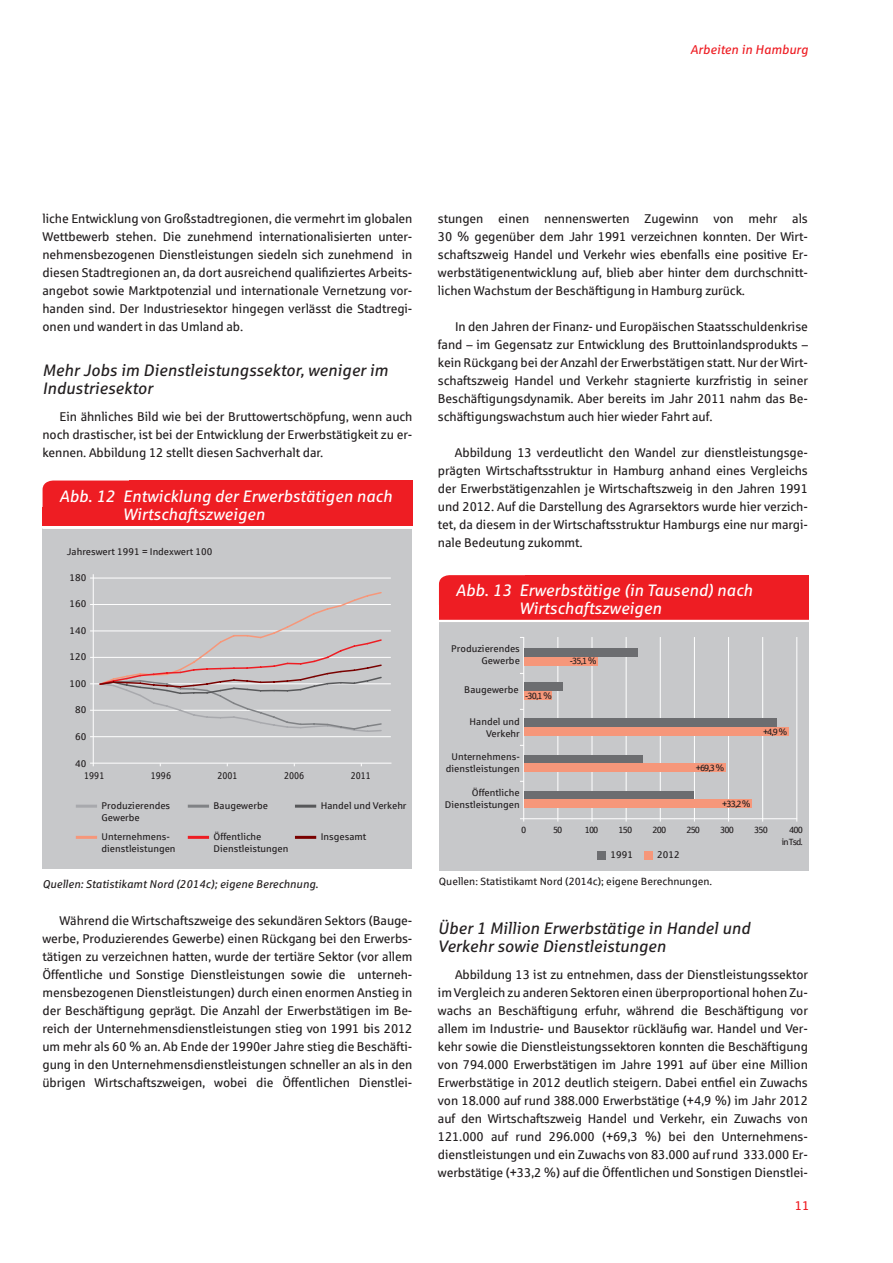
<style>
.page{position:relative;width:893px;height:1263px;background:#fff}
.page>*{position:absolute;margin:0;border:0;box-sizing:border-box;transform-origin:0 0}
.t1{font:italic 16.5px/18px "Sparkasse Rg";color:#231f20}
.t2{font:italic 16.5px/18px "Sparkasse Rg";color:#fff}
.t3{font:12.75px/18px "Sparkasse Rg";letter-spacing:-.01em;color:#231f20;text-align:justify}
.t4{font:italic 12.75px "Sparkasse Rg";color:#ee1d23}
.t5{font:12.75px "Sparkasse Rg";color:#ee1d23}
.t6{font:italic 11.25px "Sparkasse Rg";color:#231f20}
.t7{font:10.5px "Sparkasse Rg";color:#231f20}
.t8{font:9.75px/12px "Sparkasse Rg";color:#231f20;text-align:right}
.t9{font:9.75px "Sparkasse Rg";color:#231f20;scale:.9 1}
.t10{font:9px "Sparkasse Rg";letter-spacing:-.1em;color:#231f20}
</style>
<div class="page">
<div style="left:439px;top:622px;width:370px;height:249px;background:#c7c8ca"></div>
<hr style="left:524px;top:818px;width:273px;height:1px;background:#fff">
<hr style="left:523px;top:637px;width:1px;height:184px;background:#fff">
<hr style="left:557px;top:637px;width:1px;height:184px;background:#fff">
<hr style="left:592px;top:637px;width:1px;height:184px;background:#fff">
<hr style="left:694px;top:637px;width:1px;height:184px;background:#fff">
<hr style="left:762px;top:637px;width:1px;height:184px;background:#fff">
<hr style="left:796px;top:637px;width:1px;height:184px;background:#fff">
<div style="left:524px;top:682px;width:39px;height:9px;background:#6c6d70"></div>
<div style="left:524px;top:691px;width:28px;height:8px;background:#f6977a"></div>
<div style="left:524px;top:657px;width:73px;height:8px;background:#f6977a"></div>
<div style="left:597px;top:851px;width:9px;height:9px;background:#6c6d70"></div>
<div style="left:644px;top:851px;width:9px;height:9px;background:#f6977a"></div>
<div style="left:439px;top:575px;width:86px;height:26px;background:#ee1d23"></div>
<div style="left:525px;top:575px;width:284px;height:45px;background:#ee1d23"></div>
<div style="left:439px;top:601px;width:179px;height:19px;background:#ee1d23"></div>
<hr style="left:626px;top:637px;width:1px;height:184px;background:#fff">
<hr style="left:660px;top:637px;width:1px;height:184px;background:#fff">
<div style="left:524px;top:755px;width:119px;height:8px;background:#6c6d70"></div>
<div style="left:524px;top:763px;width:202px;height:9px;background:#f6977a"></div>
<hr style="left:728px;top:637px;width:1px;height:184px;background:#fff">
<div style="left:524px;top:648px;width:113px;height:9px;background:#6c6d70"></div>
<div style="left:524px;top:791px;width:170px;height:8px;background:#6c6d70"></div>
<div style="left:524px;top:719px;width:252px;height:8px;background:#6c6d70"></div>
<div style="left:524px;top:727px;width:265px;height:9px;background:#f6977a"></div>
<div style="left:524px;top:799px;width:227px;height:9px;background:#f6977a"></div>
<div style="left:42px;top:529px;width:370px;height:340px;background:#c7c8ca"></div>
<hr style="left:93px;top:574px;width:1px;height:192px;background:#fff">
<hr style="left:90px;top:657px;width:301px;height:1px;background:#fff">
<hr style="left:90px;top:604px;width:301px;height:1px;background:#fff">
<hr style="left:90px;top:630px;width:301px;height:1px;background:#fff">
<hr style="left:90px;top:683px;width:301px;height:1px;background:#fff">
<hr style="left:90px;top:710px;width:301px;height:1px;background:#fff">
<hr style="left:90px;top:736px;width:301px;height:1px;background:#fff">
<hr style="left:90px;top:578px;width:301px;height:1px;background:#fff">
<hr style="left:90px;top:763px;width:301px;height:1px;background:#fff">
<hr style="left:76px;top:805px;width:21px;height:3px;background:#a8a9ad">
<hr style="left:76px;top:836px;width:21px;height:3px;background:#f6977a">
<hr style="left:188px;top:805px;width:21px;height:3px;background:#808285">
<hr style="left:188px;top:836px;width:21px;height:3px;background:#ee1d23">
<hr style="left:295px;top:805px;width:21px;height:3px;background:#57585a">
<hr style="left:295px;top:836px;width:21px;height:3px;background:#790100">
<svg style="left:98px;top:592px;width:285px;height:140px"></svg>
<div style="left:43px;top:480px;width:86px;height:27px;background:#ee1d23"></div>
<div style="left:129px;top:480px;width:284px;height:46px;background:#ee1d23"></div>
<div style="left:43px;top:507px;width:179px;height:19px;background:#ee1d23"></div>
<p class="t4" style="left:691px;top:41px;width:119px">Arbeiten in Hamburg</p>
<p class="t3" style="left:43px;top:210px;width:371px">liche Entwicklung von Großstadtregionen, die vermehrt im globalen Wettbewerb stehen. Die zunehmend internationalisierten unter&shy;nehmensbezogenen Dienstleistungen siedeln sich zunehmend in diesen Stadtregionen an, da dort ausreichend qualifiziertes Arbeits&shy;angebot sowie Marktpotenzial und internationale Vernetzung vor&shy;handen sind. Der Industriesektor hingegen verlässt die Stadtregi&shy;onen und wandert in das Umland ab.</p>
<p class="t1" style="left:43px;top:361px;width:347px">Mehr Jobs im Dienstleistungssektor, weniger im<br>Industriesektor</p>
<p class="t3" style="left:43px;top:408px;width:371px;text-indent:17px">Ein ähnliches Bild wie bei der Bruttowertschöpfung, wenn auch noch drastischer, ist bei der Entwicklung der Erwerbstätigkeit zu er&shy;kennen. Abbildung 12 stellt diesen Sachverhalt dar.</p>
<p class="t2" style="left:123px;top:486px;width:271px;text-indent:-63px">Abb. 12 Entwicklung der Erwerbstätigen nach<br>Wirtschaftszweigen</p>
<p class="t8" style="left:67px;top:545px;width:147px">Jahreswert 1991 = Indexwert 100</p>
<p class="t8" style="left:69px;top:571px;width:18px">180</p>
<p class="t8" style="left:69px;top:598px;width:18px">160</p>
<p class="t8" style="left:69px;top:624px;width:18px">140</p>
<p class="t8" style="left:69px;top:651px;width:18px">120</p>
<p class="t8" style="left:69px;top:677px;width:18px">100</p>
<p class="t8" style="left:75px;top:704px;width:13px">80</p>
<p class="t8" style="left:75px;top:730px;width:13px">60</p>
<p class="t8" style="left:75px;top:757px;width:13px">40</p>
<p class="t9" style="left:84px;top:770px;width:24px">1991</p>
<p class="t9" style="left:151px;top:770px;width:24px">1996</p>
<p class="t9" style="left:217px;top:770px;width:24px">2001</p>
<p class="t9" style="left:284px;top:770px;width:24px">2006</p>
<p class="t9" style="left:351px;top:770px;width:24px">2011</p>
<p class="t8" style="left:102px;top:799px;width:70px;text-align:left">Produzierendes<br>Gewerbe</p>
<p class="t8" style="left:102px;top:831px;width:76px;text-align:left">Unternehmens&shy;dienstleistungen</p>
<p class="t8" style="left:214px;top:799px;width:56px">Baugewerbe</p>
<p class="t8" style="left:214px;top:831px;width:76px;text-align:left">Öffentliche<br>Dienstleistungen</p>
<p class="t8" style="left:321px;top:799px;width:87px">Handel und Verkehr</p>
<p class="t8" style="left:321px;top:831px;width:47px">Insgesamt</p>
<p class="t6" style="left:42px;top:877px;width:277px">Quellen: Statistikamt Nord (2014c); eigene Berechnung.</p>
<p class="t3" style="left:43px;top:912px;width:371px;text-indent:17px">Während die Wirtschaftszweige des sekundären Sektors (Bauge&shy;werbe, Produzierendes Gewerbe) einen Rückgang bei den Erwerbs&shy;tätigen zu verzeichnen hatten, wurde der tertiäre Sektor (vor allem Öffentliche und Sonstige Dienstleistungen sowie die unterneh&shy;mensbezogenen Dienstleistungen) durch einen enormen Anstieg in der Beschäftigung geprägt. Die Anzahl der Erwerbstätigen im Be&shy;reich der Unternehmensdienstleistungen stieg von 1991 bis 2012 um mehr als 60 % an. Ab Ende der 1990er Jahre stieg die Beschäfti&shy;gung in den Unternehmensdienstleistungen schneller an als in den übrigen Wirtschaftszweigen, wobei die Öffentlichen Dienstlei-</p>
<p class="t3" style="left:438px;top:210px;width:371px">stungen einen nennenswerten Zugewinn von mehr als 30 % gegenüber dem Jahr 1991 verzeichnen konnten. Der Wirt&shy;schaftszweig Handel und Verkehr wies ebenfalls eine positive Er&shy;werbstätigenentwicklung auf, blieb aber hinter dem durchschnitt&shy;lichen Wachstum der Beschäftigung in Hamburg zurück.</p>
<p class="t3" style="left:438px;top:318px;width:372px;text-indent:17px">In den Jahren der Finanz- und Europäischen Staatsschuldenkrise fand – im Gegensatz zur Entwicklung des Bruttoinlandsprodukts – kein Rückgang bei der Anzahl der Erwerbstätigen statt. Nur der Wirt&shy;schaftszweig Handel und Verkehr stagnierte kurzfristig in seiner Beschäftigungsdynamik. Aber bereits im Jahr 2011 nahm das Be&shy;schäftigungswachstum auch hier wieder Fahrt auf.</p>
<p class="t3" style="left:438px;top:444px;width:371px;text-indent:17px">Abbildung 13 verdeutlicht den Wandel zur dienstleistungsge&shy;prägten Wirtschaftsstruktur in Hamburg anhand eines Vergleichs der Erwerbstätigenzahlen je Wirtschaftszweig in den Jahren 1991 und 2012. Auf die Darstellung des Agrarsektors wurde hier verzich&shy;tet, da diesem in der Wirtschaftsstruktur Hamburgs eine nur margi&shy;nale Bedeutung zukommt.</p>
<p class="t2" style="left:519px;top:581px;width:235px;text-indent:-63px">Abb. 13 Erwerbstätige (in Tausend) nach<br>Wirtschaftszweigen</p>
<p class="t8" style="left:451px;top:643px;width:70px">Produzierendes<br>Gewerbe</p>
<p class="t8" style="left:464px;top:683px;width:56px">Baugewerbe</p>
<p class="t10" style="left:525px;top:690px;width:28px">-30,1 %</p>
<p class="t8" style="left:470px;top:715px;width:52px">Handel und<br>Verkehr</p>
<p class="t8" style="left:446px;top:750px;width:76px;text-align:center">Unternehmens&shy;dienstleistungen</p>
<p class="t8" style="left:445px;top:787px;width:76px">Öffentliche<br>Dienstleistungen</p>
<p class="t10" style="left:570px;top:656px;width:28px">-35,1 %</p>
<p class="t10" style="left:696px;top:762px;width:30px">+69,3%</p>
<p class="t10" style="left:722px;top:798px;width:30px">+33,2 %</p>
<p class="t10" style="left:763px;top:726px;width:26px">+4,9%</p>
<p class="t10" style="left:521px;top:825px;width:7px">0</p>
<p class="t10" style="left:553px;top:825px;width:11px">50</p>
<p class="t10" style="left:585px;top:825px;width:15px">100</p>
<p class="t10" style="left:652px;top:825px;width:15px">200</p>
<p class="t10" style="left:754px;top:825px;width:15px">350</p>
<p class="t10" style="left:789px;top:825px;width:15px">400</p>
<p class="t8" style="left:610px;top:849px;width:24px">1991</p>
<p class="t8" style="left:657px;top:849px;width:24px">2012</p>
<p class="t10" style="left:619px;top:825px;width:15px">150</p>
<p class="t10" style="left:686px;top:825px;width:15px">250</p>
<p class="t10" style="left:720px;top:825px;width:15px">300</p>
<p class="t10" style="left:782px;top:836px;width:22px">in Tsd.</p>
<p class="t7" style="left:439px;top:875px;width:275px">Quellen: Statistikamt Nord (2014c); eigene Berechnungen.</p>
<p class="t1" style="left:438px;top:919px;width:314px">Über 1 Million Erwerbstätige in Handel und<br>Verkehr sowie Dienstleistungen</p>
<p class="t3" style="left:438px;top:966px;width:372px;text-indent:17px">Abbildung 13 ist zu entnehmen, dass der Dienstleistungssektor im Vergleich zu anderen Sektoren einen überproportional hohen Zu&shy;wachs an Beschäftigung erfuhr, während die Beschäftigung vor allem im Industrie- und Bausektor rückläufig war. Handel und Ver&shy;kehr sowie die Dienstleistungssektoren konnten die Beschäftigung von 794.000 Erwerbstätigen im Jahre 1991 auf über eine Million Erwerbstätige in 2012 deutlich steigern. Dabei entfiel ein Zuwachs von 18.000 auf rund 388.000 Erwerbstätige (+4,9 %) im Jahr 2012 auf den Wirtschaftszweig Handel und Verkehr, ein Zuwachs von 121.000 auf rund 296.000 (+69,3 %) bei den Unternehmens&shy;dienstleistungen und ein Zuwachs von 83.000 auf rund 333.000 Er&shy;werbstätige (+33,2 %) auf die Öffentlichen und Sonstigen Dienstlei-</p>
<p class="t5" style="left:795px;top:1197px;width:16px">11</p>
</div>
